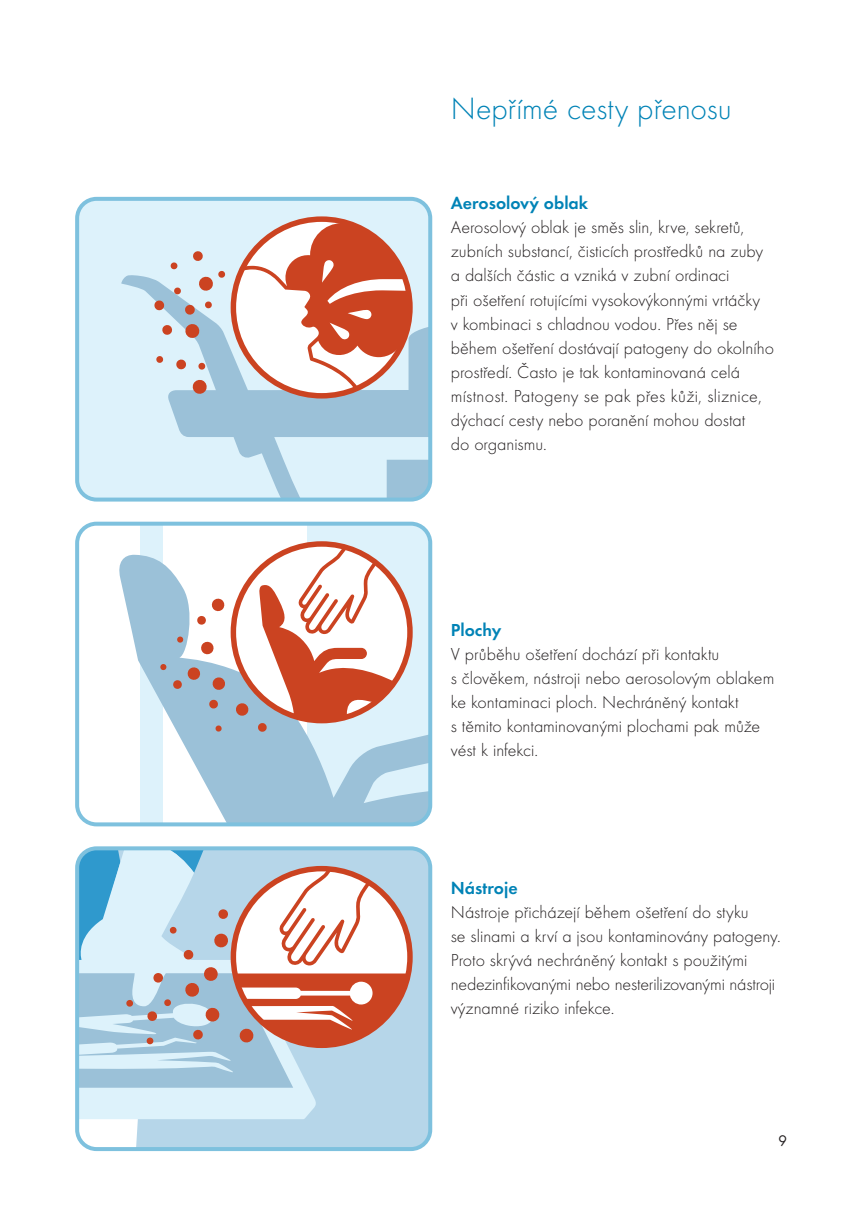
<style>
.page{position:relative;width:862px;height:1214px;background:#fff}
.page>*{position:absolute;margin:0;border:0;box-sizing:border-box;transform-origin:0 0}
.t1{font:300 32px "Futura";color:#0083b6}
.t2{font:300 18px/24px "Futura";color:#231f20}
.t3{font:18px "Futura Dem";color:#0083b6}
.t4{font:16px "Futura Boo";color:#231f20;scale:.96 1}
</style>
<div class="page">
<div style="left:413px;top:851px;width:17px;height:297px;background:#b6d6e9"></div>
<div style="left:75px;top:846px;width:357px;height:304px;border:4px solid #7ec1de;border-radius:19px"></div>
<div style="left:140px;top:526px;width:287px;height:28px;background:#ddf2fb"></div>
<div style="left:163px;top:523px;width:143px;height:301px;background:#fff"></div>
<svg style="left:119px;top:554px;width:308px;height:267px;fill:#9bc1d8"></svg>
<div style="left:75px;top:521px;width:357px;height:305px;border:4px solid #7ec1de;border-radius:19px"></div>
<div style="left:80px;top:202px;width:347px;height:25px;background:#ddf2fb"></div>
<svg style="left:80px;top:227px;width:347px;height:272px;background:#cae4f1"></svg>
<div style="left:75px;top:197px;width:357px;height:304px;border:4px solid #7ec1de;border-radius:19px"></div>
<svg style="left:77px;top:848px;width:336px;height:300px"></svg>
<svg style="left:160px;top:663px;width:7px;height:7px"></svg>
<svg style="left:173px;top:541px;width:240px;height:191px"></svg>
<svg style="left:154px;top:216px;width:275px;height:182px"></svg>
<h1 class="t1" style="left:451px;top:88px;width:282px">Nepřímé cesty přenosu</h1>
<p class="t3" style="left:451px;top:190px;width:139px">Aerosolový oblak</p>
<p class="t2" style="left:451px;top:215px;width:325px">Aerosolový oblak je směs slin, krve, sekretů, zubních substancí, čisticích prostředků na zuby a dalších částic a vzniká v zubní ordinaci<br>při ošetření rotujícími vysokovýkonnými vrtáčky<br>v kombinaci s chladnou vodou. Přes něj se během ošetření dostávají patogeny do okolního prostředí. Často je tak kontaminovaná celá místnost. Patogeny se pak přes kůži, sliznice, dýchací cesty nebo poranění mohou dostat<br>do organismu.</p>
<p class="t3" style="left:451px;top:616px;width:52px">Plochy</p>
<p class="t2" style="left:451px;top:641px;width:325px">V průběhu ošetření dochází při kontaktu<br>s člověkem, nástroji nebo aerosolovým oblakem ke kontaminaci ploch. Nechráněný kontakt<br>s těmito kontaminovanými plochami pak může vést k infekci.</p>
<p class="t3" style="left:451px;top:874px;width:68px">Nástroje</p>
<p class="t2" style="left:451px;top:899px;width:332px">Nástroje přicházejí během ošetření do styku<br>se slinami a krví a jsou kontaminovány patogeny.<br>Proto skrývá nechráněný kontakt s použitými nedezinfikovanými nebo nesterilizovanými nástroji významné riziko infekce.</p>
<p class="t4" style="left:778px;top:1129px;width:10px">9</p>
</div>
